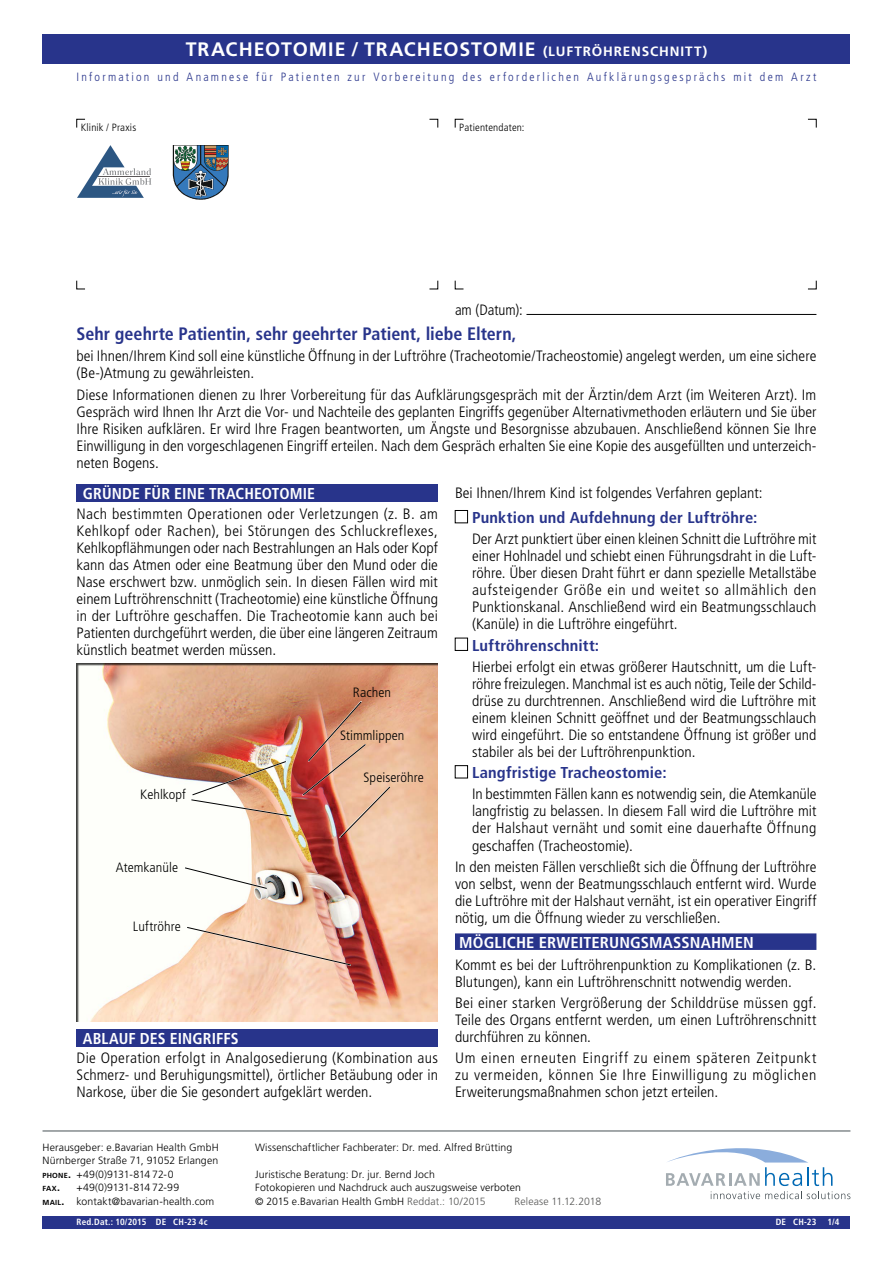
<style>
.page{position:relative;width:893px;height:1263px;background:#fff}
.page>*{position:absolute;margin:0;border:0;box-sizing:border-box;transform-origin:0 0}
.t1{font:700 19.5px "Frutiger LT Pro";letter-spacing:.05em;color:#fff}
.t2{font:700 condensed 18px "Frutiger LT Pro";color:#28348b}
.t3{font:700 condensed 15.75px "Frutiger LT Pro";letter-spacing:.01em;color:#28348b;scale:1.05 1}
.t4{font:700 condensed 15.75px "Frutiger LT Pro";letter-spacing:.005em;color:#fff}
.t5{font:700 condensed 15.75px "Frutiger LT Pro";letter-spacing:.005em;color:#fff;scale:1.05 1}
.t6{font:300 condensed 15px/17px "Frutiger LT Pro";color:#000;text-align:justify;scale:1.05 1}
.t7{font:300 condensed 15px "Frutiger LT Pro";color:#000}
.t8{font:300 condensed 13.5px "Frutiger LT Pro";letter-spacing:.005em;color:#000;scale:1.05 1}
.t9{font:300 condensed 12px "Frutiger LT Pro";letter-spacing:.185em;color:#28348b}
.t10{font:300 10.5px/13.5px "Frutiger LT Pro";letter-spacing:.01em;color:#000;text-align:justify}
.t11{font:300 condensed 10.5px "Frutiger LT Pro";letter-spacing:.015em;color:#000;scale:1.05 1}
.t12{font:300 10.5px "Frutiger LT Pro";letter-spacing:.01em;color:#575756}
.t13{font:700 condensed 9px "Frutiger LT Pro";letter-spacing:.025em;color:#fff}
.t14{font:700 7.35px "Frutiger LT Pro";color:#000}
.s1{font-size:13.5px}
.s2{font-weight:700;font-size:7.35px}
.s3{font-weight:700}
.s4{font-size:10.5px}
.s5{color:#575756}
</style>
<div class="page">
<div style="left:43px;top:1216px;width:807px;height:13px;background:#28348b"></div>
<div style="left:43px;top:34px;width:807px;height:30px;background:#28348b"></div>
<hr style="left:43px;top:1131px;width:807px;height:1px;background:#485156">
<svg style="left:76px;top:280px;width:9px;height:9px"></svg>
<svg style="left:429px;top:280px;width:9px;height:9px"></svg>
<svg style="left:455px;top:280px;width:9px;height:9px"></svg>
<svg style="left:808px;top:280px;width:9px;height:9px"></svg>
<svg style="left:76px;top:119px;width:9px;height:9px"></svg>
<svg style="left:429px;top:119px;width:9px;height:9px"></svg>
<svg style="left:455px;top:119px;width:9px;height:9px"></svg>
<svg style="left:808px;top:119px;width:9px;height:9px"></svg>
<svg style="left:666px;top:1148px;width:184px;height:51px"></svg>
<div style="left:77px;top:485px;width:361px;height:17px;background:#28348b"></div>
<div style="left:63px;top:654px;width:387px;height:369px;background:#000;opacity:.75"></div>
<div style="left:77px;top:1029px;width:361px;height:17px;background:#28348b"></div>
<div style="left:455px;top:933px;width:361px;height:17px;background:#28348b"></div>
<div style="left:455px;top:510px;width:13px;height:13px;border:1px solid #000"></div>
<div style="left:455px;top:638px;width:13px;height:13px;border:1px solid #000"></div>
<div style="left:455px;top:765px;width:13px;height:13px;border:1px solid #000"></div>
<hr style="left:455px;top:314px;width:361px;height:1px;background:#000">
<hr style="left:455px;top:313px;width:71px;height:3px;background:#fff">
<svg style="left:186px;top:926px;width:166px;height:40px;background:#ebc3ac"></svg>
<svg style="left:184px;top:867px;width:84px;height:22px"></svg>
<img style="left:191px;top:760px;width:101px;height:57px">
<img style="left:302px;top:701px;width:89px;height:137px">
<img style="left:78px;top:146px;width:151px;height:54px">
<h1 class="t1" style="left:186px;top:38px;width:523px">TRACHEOTOMIE / TRACHEOSTOMIE <span class="s1">(LUFTRÖHRENSCHNITT)</span></h1>
<p class="t9" style="left:77px;top:70px;width:741px">Information und Anamnese für Patienten zur Vorbereitung des erforderlichen Aufklärungsgesprächs mit dem Arzt</p>
<p class="t11" style="left:81px;top:122px;width:54px">Klinik / Praxis</p>
<p class="t11" style="left:459px;top:122px;width:64px">Patientendaten:</p>
<p class="t7" style="left:455px;top:301px;width:69px">am (Datum):</p>
<p class="t2" style="left:77px;top:323px;width:441px">Sehr geehrte Patientin, sehr geehrter Patient, liebe Eltern,</p>
<p class="t6" style="left:77px;top:348px;width:706px">bei Ihnen/Ihrem Kind soll eine künstliche Öffnung in der Luftröhre (Tracheotomie/Tracheostomie) angelegt werden, um eine sichere (Be-)Atmung zu gewährleisten.</p>
<p class="t6" style="left:77px;top:386px;width:706px">Diese Informationen dienen zu Ihrer Vorbereitung für das Aufklärungsgespräch mit der Ärztin/dem Arzt (im Weiteren Arzt). Im Gespräch wird Ihnen Ihr Arzt die Vor- und Nachteile des geplanten Eingriffs gegenüber Alternativmethoden erläutern und Sie über Ihre Risiken aufklären. Er wird Ihre Fragen beantworten, um Ängste und Besorgnisse abzubauen. Anschließend können Sie Ihre Einwilligung in den vorgeschlagenen Eingriff erteilen. Nach dem Gespräch erhalten Sie eine Kopie des ausgefüllten und unterzeich&shy;neten Bogens.</p>
<p class="t4" style="left:83px;top:484px;width:234px">GRÜNDE FÜR EINE TRACHEOTOMIE</p>
<p class="t6" style="left:77px;top:505px;width:346px">Nach bestimmten Operationen oder Verletzungen (z. B. am Kehlkopf oder Rachen), bei Störungen des Schluckreflexes, Kehlkopflähmungen oder nach Bestrahlungen an Hals oder Kopf kann das Atmen oder eine Beatmung über den Mund oder die Nase erschwert bzw. unmöglich sein. In diesen Fällen wird mit einem Luftröhrenschnitt (Tracheotomie) eine künstliche Öffnung in der Luftröhre geschaffen. Die Tracheotomie kann auch bei Patienten durchgeführt werden, die über eine längeren Zeitraum künstlich beatmet werden müssen.</p>
<p class="t6" style="left:455px;top:484px;width:295px">Bei Ihnen/Ihrem Kind ist folgendes Verfahren geplant:</p>
<p class="t3" style="left:472px;top:508px;width:273px">Punktion und Aufdehnung der Luftröhre:</p>
<p class="t6" style="left:472px;top:531px;width:330px">Der Arzt punktiert über einen kleinen Schnitt die Luftröhre mit einer Hohlnadel und schiebt einen Führungsdraht in die Luft&shy;röhre. Über diesen Draht führt er dann spezielle Metallstäbe aufsteigender Größe ein und weitet so allmählich den Punktionskanal. Anschließend wird ein Beatmungsschlauch (Kanüle) in die Luftröhre eingeführt.</p>
<p class="t3" style="left:472px;top:636px;width:123px">Luftröhrenschnitt:</p>
<p class="t6" style="left:472px;top:658px;width:330px">Hierbei erfolgt ein etwas größerer Hautschnitt, um die Luft&shy;röhre freizulegen. Manchmal ist es auch nötig, Teile der Schild&shy;drüse zu durchtrennen. Anschließend wird die Luftröhre mit einem kleinen Schnitt geöffnet und der Beatmungsschlauch wird eingeführt. Die so entstandene Öffnung ist größer und stabiler als bei der Luftröhrenpunktion.</p>
<p class="t3" style="left:472px;top:763px;width:187px">Langfristige Tracheostomie:</p>
<p class="t6" style="left:472px;top:786px;width:330px">In bestimmten Fällen kann es notwendig sein, die Atemkanüle langfristig zu belassen. In diesem Fall wird die Luftröhre mit der Halshaut vernäht und somit eine dauerhafte Öffnung geschaffen (Tracheostomie).</p>
<p class="t6" style="left:455px;top:858px;width:346px">In den meisten Fällen verschließt sich die Öffnung der Luftröhre von selbst, wenn der Beatmungsschlauch entfernt wird. Wurde die Luftröhre mit der Halshaut vernäht, ist ein operativer Eingriff nötig, um die Öffnung wieder zu verschließen.</p>
<p class="t5" style="left:459px;top:933px;width:282px">MÖGLICHE ERWEITERUNGSMASSNAHMEN</p>
<p class="t6" style="left:455px;top:956px;width:346px">Kommt es bei der Luftröhrenpunktion zu Komplikationen (z. B.<br>Blutungen), kann ein Luftröhrenschnitt notwendig werden.</p>
<p class="t6" style="left:455px;top:994px;width:346px">Bei einer starken Vergrößerung der Schilddrüse müssen ggf.<br>Teile des Organs entfernt werden, um einen Luftröhrenschnitt durchführen zu können.</p>
<p class="t6" style="left:455px;top:1049px;width:346px">Um einen erneuten Eingriff zu einem späteren Zeitpunkt zu vermeiden, können Sie Ihre Einwilligung zu möglichen Erweiterungsmaßnahmen schon jetzt erteilen.</p>
<p class="t8" style="left:353px;top:685px;width:38px">Rachen</p>
<p class="t8" style="left:340px;top:727px;width:63px">Stimmlippen</p>
<p class="t8" style="left:364px;top:770px;width:59px">Speiseröhre</p>
<p class="t8" style="left:140px;top:787px;width:45px">Kehlkopf</p>
<p class="t8" style="left:116px;top:859px;width:61px">Atemkanüle</p>
<p class="t8" style="left:133px;top:919px;width:47px">Luftröhre</p>
<p class="t4" style="left:83px;top:1029px;width:157px">ABLAUF DES EINGRIFFS</p>
<p class="t6" style="left:77px;top:1049px;width:346px">Die Operation erfolgt in Analgosedierung (Kombination aus Schmerz- und Beruhigungsmittel), örtlicher Betäubung oder in Narkose, über die Sie gesondert aufgeklärt werden.</p>
<p class="t10" style="left:43px;top:1140px;width:178px">Herausgeber: e.Bavarian Health GmbH Nürnberger Straße 71, 91052 Erlangen <span class="s2">PHONE</span><span class="s3">.</span> +49(0)9131-814 72-0</p>
<p class="t14" style="left:43px;top:1184px;width:19px">FAX<span class="s4">.</span></p>
<p class="t10" style="left:43px;top:1181px;width:173px;text-align:center">+49(0)9131-814 72-99<br><span class="s2">MAIL</span><span class="s3">.</span> kontakt@bavarian-health.com</p>
<p class="t10" style="left:255px;top:1140px;width:259px">Wissenschaftlicher Fachberater: Dr. med. Alfred Brütting</p>
<p class="t10" style="left:255px;top:1167px;width:267px;text-align:left">Juristische Beratung: Dr. jur. Bernd Joch<br>Fotokopieren und Nachdruck auch auszugsweise verboten © 2015 e.Bavarian Health GmbH <span class="s5">Reddat.: 10/2015</span></p>
<p class="t12" style="left:514px;top:1195px;width:88px">Release 11.12.2018</p>
<p class="t13" style="left:77px;top:1216px;width:133px">Red.Dat.: 10/2015 DE CH-23 4c</p>
<p class="t13" style="left:776px;top:1216px;width:65px">DE CH-23 1/4</p>
</div>
